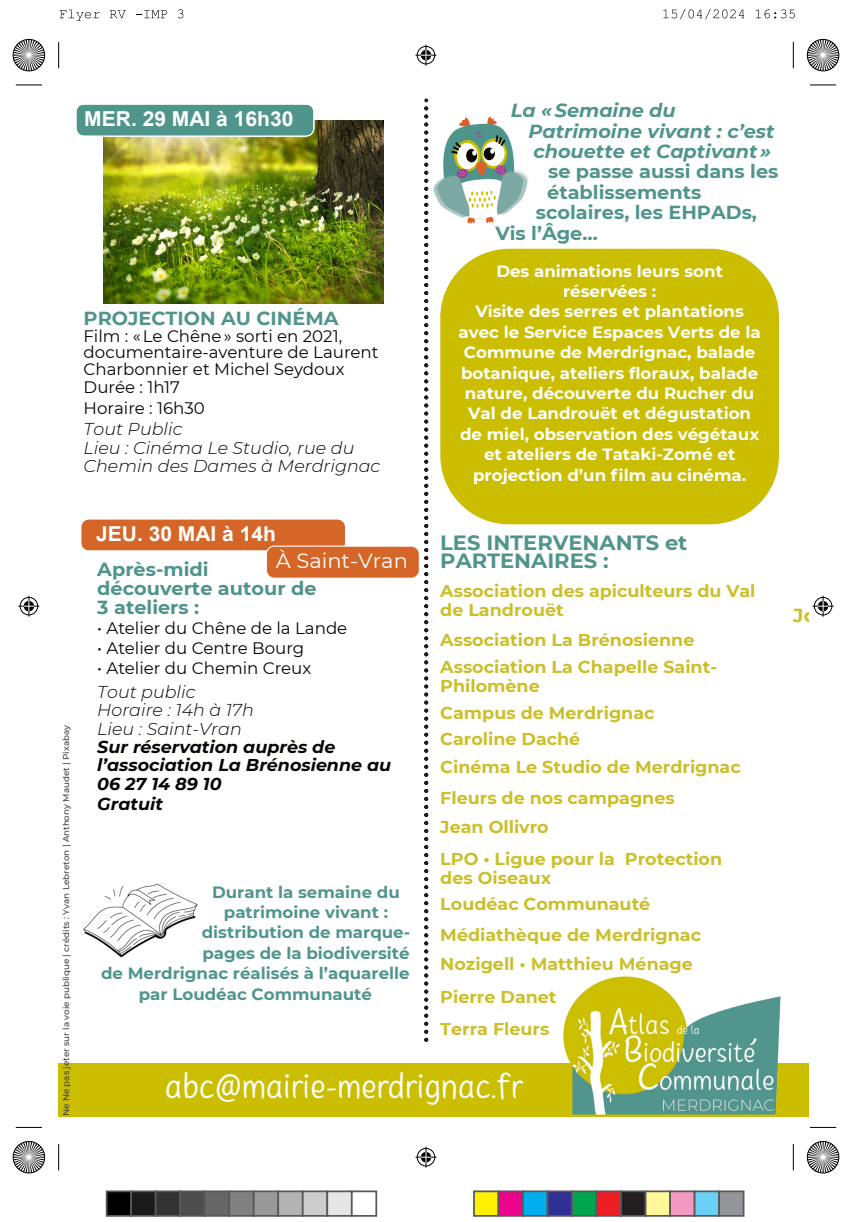
<style>
.page{position:relative;width:852px;height:1222px;background:#fff}
.page>*{position:absolute;margin:0;border:0;box-sizing:border-box;transform-origin:0 0}
.t1{font:35px "Note Paper";color:#fff}
.t2{font:700 20.65px/18.6px "Montserrat";color:#50958c}
.t3{font:700 20.65px "Arial";color:#fff}
.t4{font:20.65px "Montserrat";color:#fff}
.t5{font:700 18.9px "Montserrat";color:#50958c}
.t6{font:italic 700 18.9px/20.3px "Montserrat";color:#50958c}
.t7{font:700 18.9px/18.6px "Montserrat";color:#4f948b}
.t8{font:700 17.15px/18.6px "Montserrat";color:#cbbf2b}
.t9{font:italic 300 17.15px/18.4px "Montserrat";color:#080704}
.t10{font:italic 700 17.15px/18.4px "Montserrat";color:#080704}
.t11{font:16.62px/16.6px "Montserrat";color:#080704}
.t12{font:700 16.28px/20.3px "Montserrat";color:#fff;text-align:center}
.t13{font:700 16.28px "Montserrat";color:#50958c}
.t14{font:500 8.58px "Montserrat";color:#413f3e}
</style>
<div class="page">
<div style="left:440px;top:249px;width:339px;height:275px;background:#cbbe01;border-radius:69px"></div>
<img style="left:103px;top:120px;width:280px;height:183px">
<div style="left:59px;top:1062px;width:749px;height:54px;background:#cbbe01"></div>
<img style="left:563px;top:976px;width:217px;height:137px">
<svg style="left:424px;top:100px;width:105px;height:942px"></svg>
<div style="left:76px;top:104px;width:238px;height:32px;background:#50958c;border:1px dashed #fff;border-radius:8px"></div>
<img style="left:83px;top:883px;width:115px;height:75px">
<div style="left:81px;top:518px;width:264px;height:33px;background:#d56627;border:1px dashed #fff;border-radius:8px"></div>
<div style="left:266px;top:545px;width:154px;height:33px;background:#d56627;border:1px solid #fff;border-radius:8px"></div>
<svg style="left:60px;top:10px;width:40px;height:11px"></svg>
<svg style="left:110px;top:10px;width:16px;height:8px"></svg>
<svg style="left:136px;top:10px;width:31px;height:8px"></svg>
<svg style="left:178px;top:9px;width:5px;height:9px"></svg>
<svg style="left:663px;top:9px;width:81px;height:10px"></svg>
<svg style="left:755px;top:9px;width:39px;height:9px"></svg>
<svg style="left:18px;top:595px;width:21px;height:21px"></svg>
<svg style="left:812px;top:595px;width:21px;height:21px"></svg>
<svg style="left:415px;top:45px;width:21px;height:21px"></svg>
<svg style="left:415px;top:1146px;width:21px;height:21px"></svg>
<svg style="left:13px;top:39px;width:32px;height:32px"></svg>
<svg style="left:807px;top:39px;width:31px;height:32px"></svg>
<div style="left:13px;top:1140px;width:32px;height:32px;background:#fff;border:1px solid #000;border-radius:50%"></div>
<svg style="left:13px;top:1141px;width:32px;height:31px"></svg>
<svg style="left:807px;top:1141px;width:31px;height:31px"></svg>
<svg style="left:16px;top:85px;width:26px;height:1px"></svg>
<svg style="left:58px;top:42px;width:1px;height:26px"></svg>
<svg style="left:793px;top:42px;width:1px;height:26px"></svg>
<svg style="left:810px;top:85px;width:26px;height:1px"></svg>
<svg style="left:16px;top:1126px;width:26px;height:1px"></svg>
<svg style="left:58px;top:1144px;width:1px;height:25px"></svg>
<svg style="left:810px;top:1126px;width:26px;height:1px"></svg>
<svg style="left:793px;top:1144px;width:1px;height:25px"></svg>
<div style="left:106px;top:1190px;width:26px;height:26px;background:#000;border:2px solid #595959"></div>
<div style="left:130px;top:1190px;width:26px;height:26px;background:#1a1a1a;border:2px solid #595959"></div>
<div style="left:155px;top:1190px;width:26px;height:26px;background:#333;border:2px solid #595959"></div>
<div style="left:179px;top:1190px;width:26px;height:26px;background:#4d4d4d;border:2px solid #595959"></div>
<div style="left:204px;top:1190px;width:26px;height:26px;background:#666;border:2px solid #595959"></div>
<div style="left:228px;top:1190px;width:26px;height:26px;background:#808080;border:2px solid #595959"></div>
<div style="left:253px;top:1190px;width:26px;height:26px;background:#999;border:2px solid #595959"></div>
<div style="left:277px;top:1190px;width:26px;height:26px;background:#b3b3b3;border:2px solid #595959"></div>
<div style="left:302px;top:1190px;width:26px;height:26px;background:#ccc;border:2px solid #595959"></div>
<div style="left:326px;top:1190px;width:26px;height:26px;background:#e6e6e6;border:2px solid #595959"></div>
<div style="left:351px;top:1190px;width:26px;height:26px;background:#fff;border:2px solid #595959"></div>
<div style="left:473px;top:1190px;width:26px;height:26px;background:#fff101;border:2px solid #595959"></div>
<div style="left:497px;top:1190px;width:27px;height:26px;background:#ed028c;border:2px solid #595959"></div>
<div style="left:522px;top:1190px;width:26px;height:26px;background:#00aeef;border:2px solid #595959"></div>
<div style="left:546px;top:1190px;width:27px;height:26px;background:#2e3092;border:2px solid #595959"></div>
<div style="left:571px;top:1190px;width:26px;height:26px;background:#00a54f;border:2px solid #595959"></div>
<div style="left:595px;top:1190px;width:27px;height:26px;background:#ee1d23;border:2px solid #595959"></div>
<div style="left:620px;top:1190px;width:26px;height:26px;background:#231f20;border:2px solid #595959"></div>
<div style="left:644px;top:1190px;width:27px;height:26px;background:#fff79a;border:2px solid #595959"></div>
<div style="left:669px;top:1190px;width:26px;height:26px;background:#f499c2;border:2px solid #595959"></div>
<div style="left:693px;top:1190px;width:27px;height:26px;background:#6bcff6;border:2px solid #595959"></div>
<div style="left:718px;top:1190px;width:26px;height:26px;background:#939598;border:2px solid #595959"></div>
<p class="t3" style="left:84px;top:111px;width:210px">MER. 29 MAI à 16h30</p>
<p class="t5" style="left:84px;top:307px;width:256px">PROJECTION AU CINÉMA</p>
<p class="t11" style="left:84px;top:327px;width:296px">Film : « Le Chêne » sorti en 2021, documentaire-aventure de Laurent<br>Charbonnier et Michel Seydoux</p>
<p class="t11" style="left:84px;top:377px;width:123px;line-height:20.1px">Durée : 1h17<br>Horaire : 16h30</p>
<p class="t9" style="left:84px;top:420px;width:298px">Tout Public<br>Lieu : Cinéma Le Studio, rue du<br>Chemin des Dames à Merdrignac</p>
<p class="t6" style="left:528px;top:100px;width:248px;text-indent:-18px">La « Semaine du<br>Patrimoine vivant : c’est chouette et Captivant »</p>
<p class="t5" style="left:548px;top:160px;width:232px">se passe aussi dans les</p>
<p class="t5" style="left:547px;top:180px;width:156px">établissements</p>
<p class="t5" style="left:536px;top:201px;width:222px">scolaires, les EHPADs,</p>
<p class="t5" style="left:495px;top:221px;width:104px">Vis l’Âge…</p>
<p class="t12" style="left:458px;top:260px;width:304px">Des animations leurs sont réservées :<br>Visite des serres et plantations avec le Service Espaces Verts de la<br>Commune de Merdrignac, balade botanique, ateliers floraux, balade nature, découverte du Rucher du<br>Val de Landrouët et dégustation de miel, observation des végétaux et ateliers de Tataki-Zomé et projection d’un film au cinéma.</p>
<p class="t14" style="left:61px;top:1115px;width:393px;rotate:-90deg">Ne Ne pas jeter sur la voie publique | crédits : Yvan Lebreton | Anthony Maudet | Pixabay</p>
<p class="t3" style="left:96px;top:525px;width:181px">JEU. 30 MAI à 14h</p>
<p class="t4" style="left:276px;top:548px;width:133px">À Saint-Vran</p>
<p class="t7" style="left:97px;top:560px;width:221px">Après-midi découverte autour de<br>3 ateliers :</p>
<p class="t11" style="left:97px;top:619px;width:251px">• Atelier du Chêne de la Lande</p>
<p class="t11" style="left:97px;top:639px;width:208px">• Atelier du Centre Bourg</p>
<p class="t11" style="left:97px;top:659px;width:215px">• Atelier du Chemin Creux</p>
<p class="t9" style="left:97px;top:682px;width:158px">Tout public<br>Horaire : 14h à 17h<br>Lieu : Saint-Vran</p>
<p class="t10" style="left:97px;top:737px;width:295px">Sur réservation auprès de l’association La Brénosienne au<br>06 27 14 89 10</p>
<p class="t10" style="left:97px;top:794px;width:67px">Gratuit</p>
<p class="t13" style="left:212px;top:881px;width:189px">Durant la semaine du</p>
<p class="t13" style="left:224px;top:902px;width:166px">patrimoine vivant :</p>
<p class="t13" style="left:202px;top:922px;width:210px">distribution de marque-</p>
<p class="t13" style="left:202px;top:942px;width:209px">pages de la biodiversité</p>
<p class="t13" style="left:101px;top:963px;width:310px">de Merdrignac réalisés à l’aquarelle</p>
<p class="t13" style="left:139px;top:983px;width:234px">par Loudéac Communauté</p>
<p class="t2" style="left:440px;top:533px;width:248px">LES INTERVENANTS et<br>PARTENAIRES :</p>
<p class="t8" style="left:440px;top:581px;width:317px">Association des apiculteurs du Val de Landrouët</p>
<p class="t8" style="left:440px;top:631px;width:255px">Association La Brénosienne</p>
<p class="t8" style="left:440px;top:657px;width:278px">Association La Chapelle Saint-<br>Philomène</p>
<p class="t8" style="left:440px;top:703px;width:216px">Campus de Merdrignac</p>
<p class="t8" style="left:440px;top:730px;width:141px">Caroline Daché</p>
<p class="t8" style="left:440px;top:757px;width:302px">Cinéma Le Studio de Merdrignac</p>
<p class="t8" style="left:440px;top:788px;width:236px">Fleurs de nos campagnes</p>
<p class="t8" style="left:440px;top:817px;width:110px">Jean Ollivro</p>
<p class="t8" style="left:440px;top:849px;width:283px">LPO • Ligue pour la Protection des Oiseaux</p>
<p class="t8" style="left:440px;top:894px;width:211px">Loudéac Communauté</p>
<p class="t8" style="left:440px;top:925px;width:262px">Médiathèque de Merdrignac</p>
<p class="t8" style="left:440px;top:954px;width:254px">Nozigell • Matthieu Ménage</p>
<p class="t8" style="left:440px;top:987px;width:118px">Pierre Danet</p>
<p class="t8" style="left:440px;top:1019px;width:111px">Terra Fleurs</p>
<h1 class="t1" style="left:165px;top:1070px;width:359px">abc@mairie-merdrignac.fr</h1>
</div>
